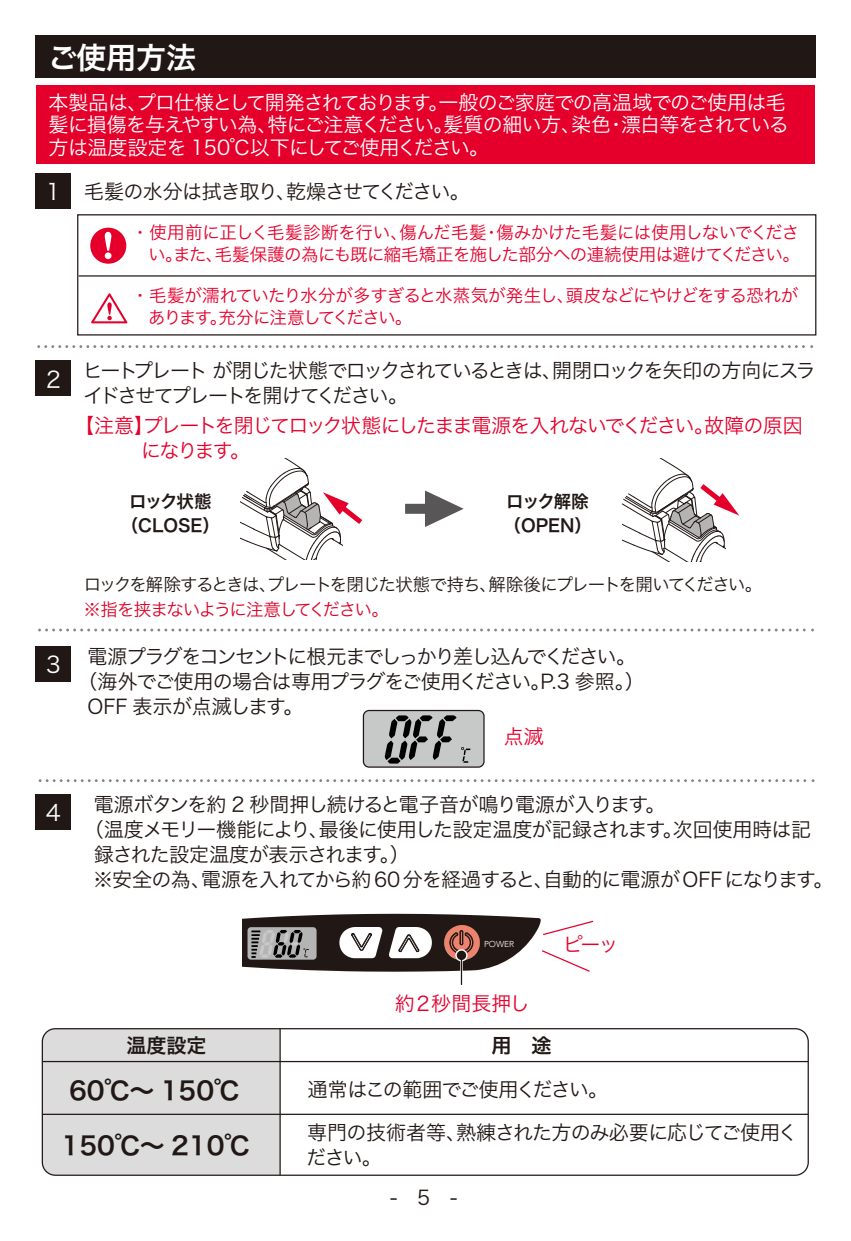
<style>
.page{position:relative;width:851px;height:1241px;background:#fff}
.page>*{position:absolute;margin:0;border:0;box-sizing:border-box;transform-origin:0 0}
.t1{font:30px "Hira Kaku Pro W6";letter-spacing:-.01em;color:#fff}
.t2{font:25px "Hira Kaku Pro W6";color:#211815}
.t3{font:22.5px "Hira Kaku Pro W3";color:#fff}
.t4{font:20px/25px "Hira Kaku Pro W3";letter-spacing:-.055em;color:#211815}
.t5{font:20px/22.5px "Hira Kaku Pro W3";letter-spacing:-.04em;color:#fff}
.t6{font:20px/25px "Hira Kaku Pro W3";letter-spacing:-.095em;color:#211815}
.t7{font:20px/25px "Hira Kaku Pro W3";letter-spacing:-.08em;color:#e5002c}
.t8{font:20px "Hira Kaku Pro W3";letter-spacing:-.03em;color:#211815}
.t9{font:20px "Hira Kaku Pro W3";letter-spacing:-.01em;color:#211815}
.t10{font:20px "Hira Kaku Pro W3";letter-spacing:-.035em;color:#e5002c}
.t11{font:20px "Hira Kaku Pro W6";color:#211815}
.t12{font:17.5px/22.5px "Hira Kaku Pro W3";letter-spacing:-.035em;color:#e5002c;text-align:right}
.t13{font:17.5px/22.5px "Hira Kaku Pro W3";letter-spacing:-.055em;color:#e5002c}
.t14{font:17.5px "Hira Kaku Pro W3";letter-spacing:-.095em;color:#211815}
.t15{font:17.5px/24.2px "Hira Kaku Pro W6";color:#211815}
.t16{font:17.5px "Hira Kaku Pro W3";letter-spacing:-.085em;color:#da062a}
.t17{font:300 8.5px "Avenir";color:#fff}
</style>
<div class="page">
<div style="left:35px;top:35px;width:780px;height:43px;background:#211815"></div>
<svg style="left:90px;top:228px;width:36px;height:36px"></svg>
<div style="left:77px;top:214px;width:739px;height:121px;border:1px solid #211815"></div>
<div style="left:36px;top:173px;width:35px;height:36px;background:#211815"></div>
<hr style="left:79px;top:275px;width:736px;height:1px;background:#211815">
<svg style="left:91px;top:293px;width:36px;height:30px"></svg>
<div style="left:36px;top:86px;width:778px;height:77px;background:#e5002c"></div>
<svg style="left:37px;top:345px;width:767px;height:3px"></svg>
<svg style="left:38px;top:628px;width:767px;height:3px"></svg>
<svg style="left:39px;top:779px;width:775px;height:3px"></svg>
<div style="left:36px;top:361px;width:35px;height:35px;background:#211815"></div>
<div style="left:36px;top:646px;width:35px;height:35px;background:#211815"></div>
<div style="left:36px;top:794px;width:35px;height:35px;background:#211815"></div>
<div style="left:363px;top:710px;width:121px;height:57px;background:#c7c8c8;border-radius:6px"></div>
<div style="left:363px;top:709px;width:121px;height:58px;border:1px solid #211815;border-radius:6px"></div>
<svg style="left:384px;top:715px;width:86px;height:48px"></svg>
<div style="left:42px;top:1029px;width:237px;height:145px;background:#dcdcdc"></div>
<div style="left:42px;top:1027px;width:766px;height:148px;border:1px solid #211815;border-radius:13px"></div>
<hr style="left:42px;top:1113px;width:766px;height:1px;background:#211815">
<hr style="left:42px;top:1060px;width:766px;height:1px;background:#211815">
<hr style="left:279px;top:1028px;width:2px;height:146px;background:#211815">
<svg style="left:425px;top:490px;width:38px;height:37px"></svg>
<div style="left:405px;top:503px;width:29px;height:10px;background:#585656"></div>
<svg style="left:240px;top:458px;width:123px;height:102px"></svg>
<svg style="left:622px;top:458px;width:117px;height:104px"></svg>
<svg style="left:242px;top:913px;width:352px;height:71px"></svg>
<h1 class="t1" style="left:48px;top:30px;width:150px">ご使用方法</h1>
<p class="t5" style="left:49px;top:90px;width:741px">本製品は、プロ仕様として開発されております。一般のご家庭での高温域でのご使用は毛髪に損傷を与えやすい為､特にご注意ください｡髪質の細い方､染色･漂白等をされている方は温度設定を 150℃以下にしてご使用ください。</p>
<p class="t3" style="left:42px;top:172px;width:24px">１</p>
<p class="t3" style="left:46px;top:359px;width:16px">2</p>
<p class="t3" style="left:46px;top:644px;width:16px">3</p>
<p class="t3" style="left:42px;top:792px;width:24px">４</p>
<p class="t4" style="left:84px;top:177px;width:387px">毛髪の水分は拭き取り、乾燥させてください。</p>
<p class="t12" style="left:131px;top:220px;width:670px">・使用前に正しく毛髪診断を行い､傷んだ毛髪・傷みかけた毛髪には使用しないでください。また､毛髪保護の為にも既に縮毛矯正を施した部分への連続使用は避けてください。</p>
<p class="t13" style="left:148px;top:283px;width:651px;text-indent:-17px">・毛髪が濡れていたり水分が多すぎると水蒸気が発生し、頭皮などにやけどをする恐れがあります。充分に注意してください。</p>
<p class="t6" style="left:83px;top:357px;width:734px">ヒートプレート が閉じた状態でロックされているときは、開閉ロックを矢印の方向にスライドさせてプレートを開けてください。</p>
<p class="t7" style="left:141px;top:412px;width:663px;text-indent:-67px">【注意】プレートを閉じてロック状態にしたまま電源を入れないでください。故障の原因になります。</p>
<p class="t15" style="left:121px;top:488px;width:101px;text-align:center">ロック状態（CLOSE）</p>
<p class="t15" style="left:503px;top:488px;width:90px">ロック解除（OPEN）</p>
<p class="t14" style="left:84px;top:568px;width:680px">ロックを解除するときは、プレートを閉じた状態で持ち、解除後にプレートを開いてください。</p>
<p class="t16" style="left:84px;top:593px;width:307px">※指を挟まないように注意してください。</p>
<p class="t6" style="left:87px;top:642px;width:550px">電源プラグをコンセントに根元までしっかり差し込んでください。</p>
<p class="t4" style="left:77px;top:667px;width:568px">（海外でご使用の場合は専用プラグをご使用ください。P.3 参照。）</p>
<p class="t9" style="left:87px;top:688px;width:217px">OFF 表示が点滅します。</p>
<p class="t7" style="left:503px;top:722px;width:41px">点滅</p>
<p class="t4" style="left:94px;top:790px;width:573px">電源ボタンを約 2 秒間押し続けると電子音が鳴り電源が入ります。</p>
<p class="t8" style="left:84px;top:811px;width:728px">（温度メモリー機能により、最後に使用した設定温度が記録されます。次回使用時は記</p>
<p class="t4" style="left:94px;top:840px;width:317px">録された設定温度が表示されます。）</p>
<p class="t4" style="left:93px;top:865px;width:741px">※安全の為、電源を入れてから約 60 分を経過すると、自動的に電源が OFFになります。</p>
<p class="t11" style="left:126px;top:1027px;width:81px">温度設定</p>
<p class="t17" style="left:484px;top:939px;width:32px">POWER</p>
<p class="t7" style="left:562px;top:930px;width:57px">ピーッ</p>
<p class="t10" style="left:395px;top:985px;width:136px">約２秒間長押し</p>
<p class="t11" style="left:491px;top:1027px;width:61px">用　途</p>
<p class="t2" style="left:69px;top:1067px;width:171px">60℃～ 150℃</p>
<p class="t2" style="left:62px;top:1123px;width:189px">150℃～ 210℃</p>
<p class="t4" style="left:306px;top:1118px;width:492px">専門の技術者等、熟練された方のみ必要に応じてご使用ください。</p>
<p class="t4" style="left:308px;top:1075px;width:302px">通常はこの範囲でご使用ください。</p>
<p class="t4" style="left:390px;top:1183px;width:69px">- 5 -</p>
</div>
